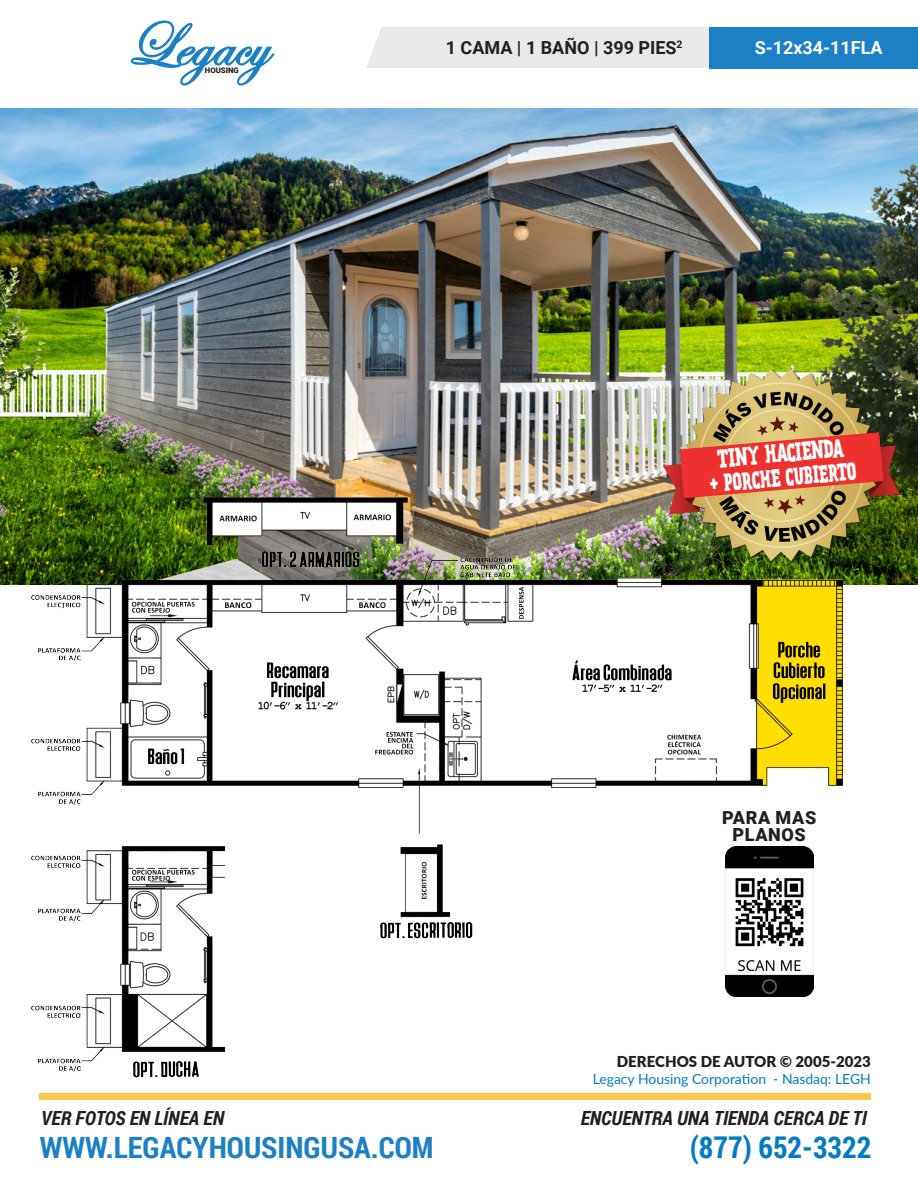
<style>
.page{position:relative;width:918px;height:1188px;background:#fff}
.page>*{position:absolute;margin:0;border:0;box-sizing:border-box;transform-origin:0 0}
.t1{font:700 30px "Roboto Condensed";color:#007cc2}
.t2{font:700 29.4px "Roboto Condensed";color:#1b80c4}
.t3{font:700 22.8px "Prater Serif Pro";color:#fff;scale:.74 1}
.t4{font:700 21.75px "Prater Serif Pro";color:#fff;scale:.74 1}
.t5{font:italic 700 19.5px "Roboto Condensed";color:#231f20}
.t6{font:700 18px "Roboto";color:#231f20}
.t7{font:700 18px "Roboto";color:#fff}
.t8{font:900 18px/16.5px "Roboto";letter-spacing:.035em;color:#231f20;text-align:center}
.t9{font:900 15px "Lato";color:#231f20}
.t10{font:13.95px "Lato";color:#007cc2}
.t11{font:900 7.8px "Roboto";color:#231f20}
</style>
<div class="page">
<img style="left:0;top:108px;width:918px;height:476px">
<svg style="left:131px;top:21px;width:143px;height:65px"></svg>
<div style="left:366px;top:27px;width:344px;height:41px;background:#e9e9e9"></div>
<div style="left:710px;top:27px;width:208px;height:41px;background:#1b80c4"></div>
<img style="left:18px;top:467px;width:846px;height:633px">
<img style="left:725px;top:847px;width:88px;height:149px">
<img style="left:648px;top:338px;width:256px;height:232px">
<p class="t11" style="left:205px;top:65px;width:36px">HOUSING</p>
<p class="t5" style="left:41px;top:1105px;width:184px">VER FOTOS EN LÍNEA EN</p>
<p class="t6" style="left:446px;top:35px;width:238px">1 CAMA | 1 BAÑO | 399 PIES<sup>2</sup></p>
<p class="t7" style="left:755px;top:35px;width:130px">S-12x34-11FLA</p>
<p class="t3" style="left:716px;top:442px;width:173px;rotate:-5deg">TINY HACIENDA</p>
<p class="t4" style="left:708px;top:468px;width:201px;rotate:-5deg">+ PORCHE CUBIERTO</p>
<p class="t8" style="left:722px;top:809px;width:96px">PARA MAS<br>PLANOS</p>
<p class="t9" style="left:617px;top:1050px;width:256px">DERECHOS DE AUTOR © 2005-2023</p>
<p class="t10" style="left:593px;top:1069px;width:280px">Legacy Housing Corporation - Nasdaq: LEGH</p>
<p class="t5" style="left:581px;top:1105px;width:287px">ENCUENTRA UNA TIENDA CERCA DE TI</p>
<h2 class="t2" style="left:40px;top:1127px;width:395px">WWW.LEGACYHOUSINGUSA.COM</h2>
<h1 class="t1" style="left:690px;top:1126px;width:183px">(877) 652-3322</h1>
</div>
